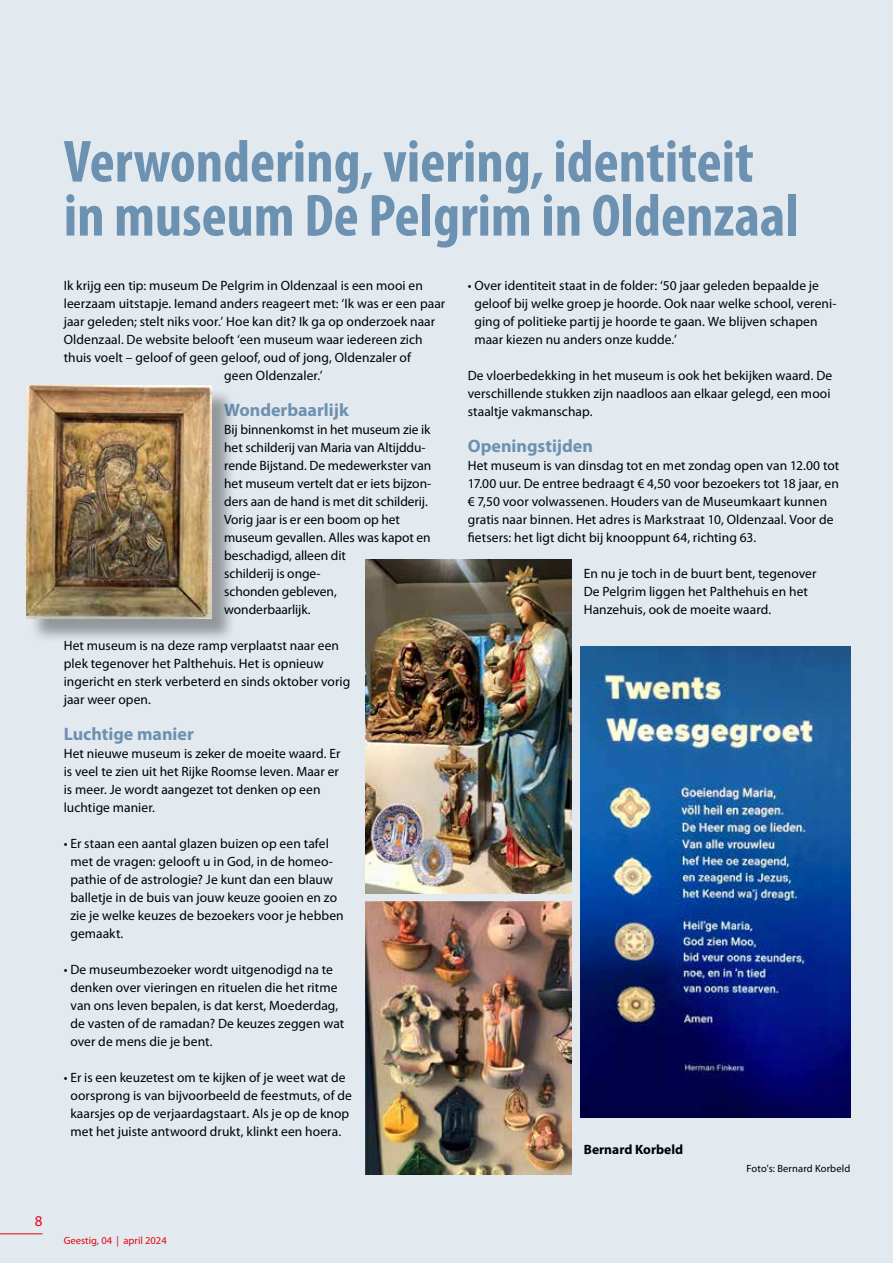
<style>
.page{position:relative;width:893px;height:1263px;background:#e2e9ef}
.page>*{position:absolute;margin:0;border:0;box-sizing:border-box;transform-origin:0 0}
.t1{font:700 condensed 60px/54px "Myriad Pro";color:#6d91b1}
.t2{font:700 18px "Myriad Pro";color:#6d91b1}
.t3{font:15px "Myriad Pro";color:#e30613}
.t4{font:13.5px/18px "Myriad Pro";letter-spacing:.005em;color:#000}
.t5{font:700 13.5px "Myriad Pro";color:#000}
.t6{font:10.5px "Myriad Pro";letter-spacing:.015em;color:#000}
.t7{font:10.5px "Myriad Pro";color:#e30613}
</style>
<div class="page">
<hr style="left:0;top:1233px;width:43px;height:1px;background:#e30613">
<img style="left:366px;top:560px;width:205px;height:333px">
<img style="left:366px;top:901px;width:205px;height:274px">
<img style="left:581px;top:646px;width:269px;height:472px">
<div style="left:30px;top:389px;width:206px;height:254px;background:#000;opacity:.35"></div>
<img style="left:26px;top:386px;width:185px;height:233px">
<p class="t3" style="left:35px;top:1211px;width:9px">8</p>
<h1 class="t1" style="left:64px;top:133px;width:736px">Verwondering, viering, identiteit in museum De Pelgrim in Oldenzaal</h1>
<p class="t4" style="left:64px;top:276px;width:361px">Ik krijg een tip: museum De Pelgrim in Oldenzaal is een mooi en</p>
<p class="t4" style="left:64px;top:294px;width:383px">leerzaam uitstapje. Iemand anders reageert met: ‘Ik was er een paar</p>
<p class="t4" style="left:64px;top:312px;width:373px">jaar geleden; stelt niks voor.’ Hoe kan dit? Ik ga op onderzoek naar</p>
<p class="t4" style="left:64px;top:330px;width:360px">Oldenzaal. De website belooft ‘een museum waar iedereen zich</p>
<p class="t4" style="left:64px;top:348px;width:349px">thuis voelt – geloof of geen geloof, oud of jong, Oldenzaler of</p>
<p class="t4" style="left:224px;top:366px;width:100px">geen Oldenzaler.’</p>
<h2 class="t2" style="left:224px;top:398px;width:126px">Wonderbaarlijk</h2>
<p class="t4" style="left:224px;top:420px;width:209px">Bij binnenkomst in het museum zie ik het schilderij van Maria van Altijddu&shy;rende Bijstand. De medewerkster van het museum vertelt dat er iets bijzon&shy;ders aan de hand is met dit schilderij.<br>Vorig jaar is er een boom op het museum gevallen. Alles was kapot en beschadigd, alleen dit<br>schilderij is onge-<br>schonden gebleven,<br>wonderbaarlijk.</p>
<p class="t4" style="left:64px;top:636px;width:288px">Het museum is na deze ramp verplaatst naar een plek tegenover het Palthehuis. Het is opnieuw ingericht en sterk verbeterd en sinds oktober vorig jaar weer open.</p>
<h2 class="t2" style="left:64px;top:722px;width:132px">Luchtige manier</h2>
<p class="t4" style="left:64px;top:744px;width:278px">Het nieuwe museum is zeker de moeite waard. Er is veel te zien uit het Rijke Roomse leven. Maar er is meer. Je wordt aangezet tot denken op een luchtige manier.</p>
<p class="t4" style="left:70px;top:834px;width:275px;text-indent:-7px">• Er staan een aantal glazen buizen op een tafel met de vragen: gelooft u in God, in de homeo&shy;pathie of de astrologie? Je kunt dan een blauw balletje in de buis van jouw keuze gooien en zo zie je welke keuzes de bezoekers voor je hebben gemaakt.</p>
<p class="t4" style="left:70px;top:960px;width:275px;text-indent:-7px">• De museumbezoeker wordt uitgenodigd na te denken over vieringen en rituelen die het ritme van ons leven bepalen, is dat kerst, Moederdag, de vasten of de ramadan? De keuzes zeggen wat over de mens die je bent.</p>
<p class="t4" style="left:64px;top:1068px;width:290px;text-align:center">• Er is een keuzetest om te kijken of je weet wat de oorsprong is van bijvoorbeeld de feestmuts, of de kaarsjes op de verjaardagstaart. Als je op de knop met het juiste antwoord drukt, klinkt een hoera.</p>
<p class="t4" style="left:474px;top:276px;width:364px;text-indent:-7px">• Over identiteit staat in de folder: ‘50 jaar geleden bepaalde je geloof bij welke groep je hoorde. Ook naar welke school, vereni&shy;ging of politieke partij je hoorde te gaan. We blijven schapen maar kiezen nu anders onze kudde.’</p>
<p class="t4" style="left:468px;top:366px;width:366px">De vloerbedekking in het museum is ook het bekijken waard. De verschillende stukken zijn naadloos aan elkaar gelegd, een mooi staaltje vakmanschap.</p>
<h2 class="t2" style="left:468px;top:434px;width:127px">Openingstijden</h2>
<p class="t4" style="left:468px;top:456px;width:373px">Het museum is van dinsdag tot en met zondag open van 12.00 tot 17.00 uur. De entree bedraagt € 4,50 voor bezoekers tot 18 jaar, en € 7,50 voor volwassenen. Houders van de Museumkaart kunnen gratis naar binnen. Het adres is Markstraat 10, Oldenzaal. Voor de fietsers: het ligt dicht bij knooppunt 64, richting 63.</p>
<p class="t4" style="left:584px;top:564px;width:234px">En nu je toch in de buurt bent, tegenover<br>De Pelgrim liggen het Palthehuis en het<br>Hanzehuis, ook de moeite waard.</p>
<p class="t5" style="left:584px;top:1140px;width:101px">Bernard Korbeld</p>
<p class="t6" style="left:746px;top:1162px;width:105px">Foto's: Bernard Korbeld</p>
<p class="t7" style="left:64px;top:1234px;width:104px">Geestig, 04 | april 2024</p>
</div>
